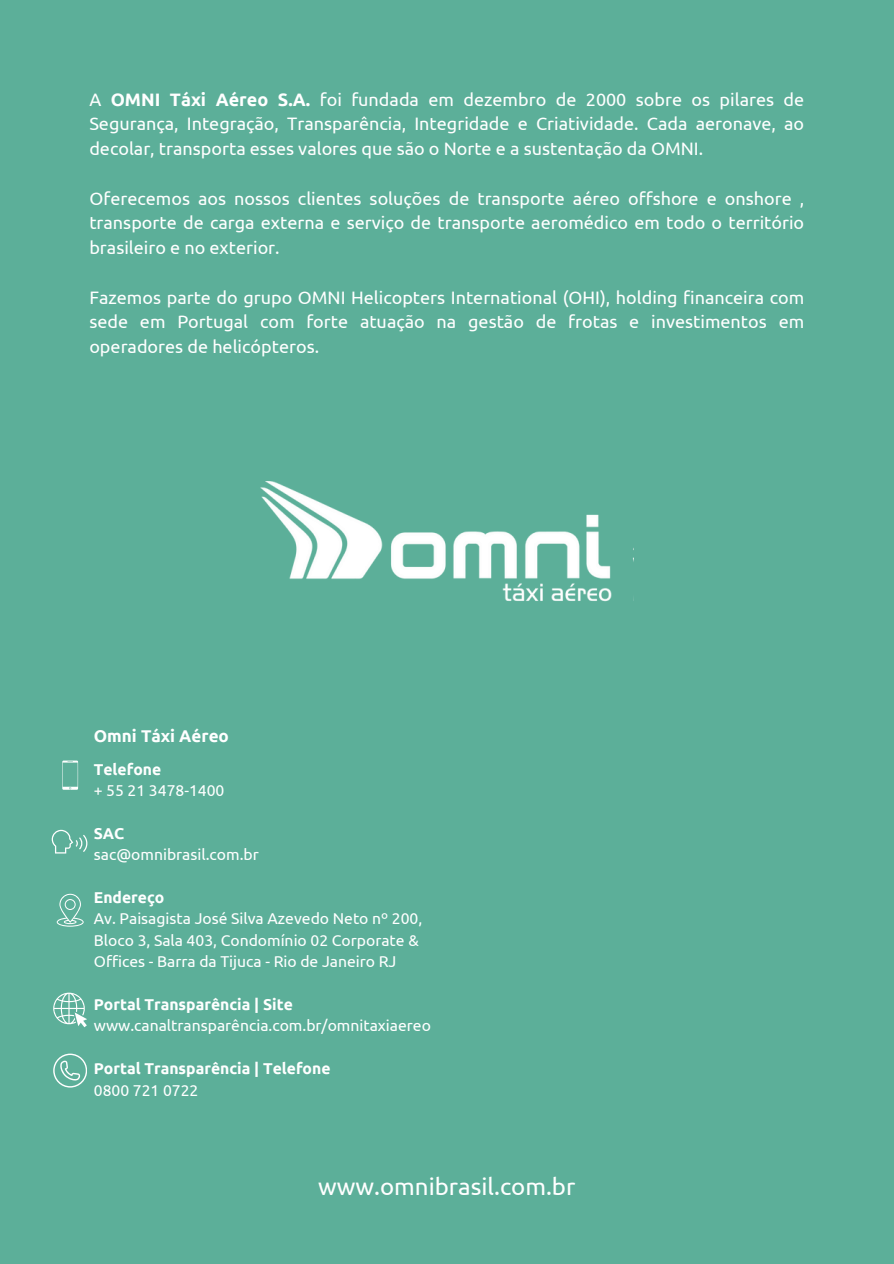
<style>
.page{position:relative;width:894px;height:1264px;background:#fff}
.page>*{position:absolute;margin:0;border:0;box-sizing:border-box;transform-origin:0 0}
.t1{font:24px "Ubuntu";color:#fff}
.t2{font:18px/24.8px "Ubuntu";color:#fff;text-align:justify}
.t3{font:700 16.95px "Ubuntu";color:#fff}
.t4{font:15.75px "Ubuntu";color:#fff}
.t5{font:700 15.75px "Ubuntu";color:#fff}
.s1{font-weight:700}
</style>
<div class="page">
<div style="left:0;top:0;width:893px;height:1263px;background:#5caf99"></div>
<img style="left:260px;top:481px;width:373px;height:121px">
<svg style="left:62px;top:760px;width:16px;height:29px"></svg>
<svg style="left:52px;top:829px;width:36px;height:24px"></svg>
<svg style="left:57px;top:893px;width:27px;height:33px"></svg>
<svg style="left:53px;top:992px;width:34px;height:35px"></svg>
<svg style="left:53px;top:1053px;width:34px;height:34px"></svg>
<h3 class="t2" style="left:89px;top:86px;width:716px">A <span class="s1">OMNI Táxi Aéreo S.A.</span> foi fundada em dezembro de 2000 sobre os pilares de Segurança, Integração, Transparência, Integridade e Criatividade. Cada aeronave, ao decolar, transporta esses valores que são o Norte e a sustentação da OMNI.</h3>
<p class="t2" style="left:89px;top:185px;width:716px">Oferecemos aos nossos clientes soluções de transporte aéreo offshore e onshore , transporte de carga externa e serviço de transporte aeromédico em todo o território brasileiro e no exterior.</p>
<p class="t2" style="left:89px;top:284px;width:716px">Fazemos parte do grupo OMNI Helicopters International (OHI), holding financeira com sede em Portugal com forte atuação na gestão de frotas e investimentos em operadores de helicópteros.</p>
<p class="t3" style="left:94px;top:726px;width:136px">Omni Táxi Aéreo</p>
<p class="t5" style="left:94px;top:760px;width:69px">Telefone</p>
<p class="t4" style="left:94px;top:781px;width:132px">+ 55 21 3478-1400</p>
<p class="t5" style="left:94px;top:824px;width:32px">SAC</p>
<p class="t4" style="left:94px;top:845px;width:166px">sac@omnibrasil.com.br</p>
<h2 class="t5" style="left:94px;top:888px;width:72px">Endereço</h2>
<p class="t4" style="left:94px;top:909px;width:330px">Av. Paisagista José Silva Azevedo Neto nº 200,</p>
<p class="t4" style="left:94px;top:931px;width:326px">Bloco 3, Sala 403, Condomínio 02 Corporate &amp;</p>
<p class="t4" style="left:94px;top:952px;width:304px">Offices - Barra da Tijuca - Rio de Janeiro RJ</p>
<p class="t5" style="left:94px;top:995px;width:200px">Portal Transparência | Site</p>
<p class="t4" style="left:94px;top:1016px;width:338px">www.canaltransparência.com.br/omnitaxiaereo</p>
<p class="t5" style="left:94px;top:1059px;width:238px">Portal Transparência | Telefone</p>
<p class="t4" style="left:94px;top:1080px;width:106px">0800 721 0722</p>
<h3 class="t1" style="left:318px;top:1172px;width:258px">www.omnibrasil.com.br</h3>
</div>
